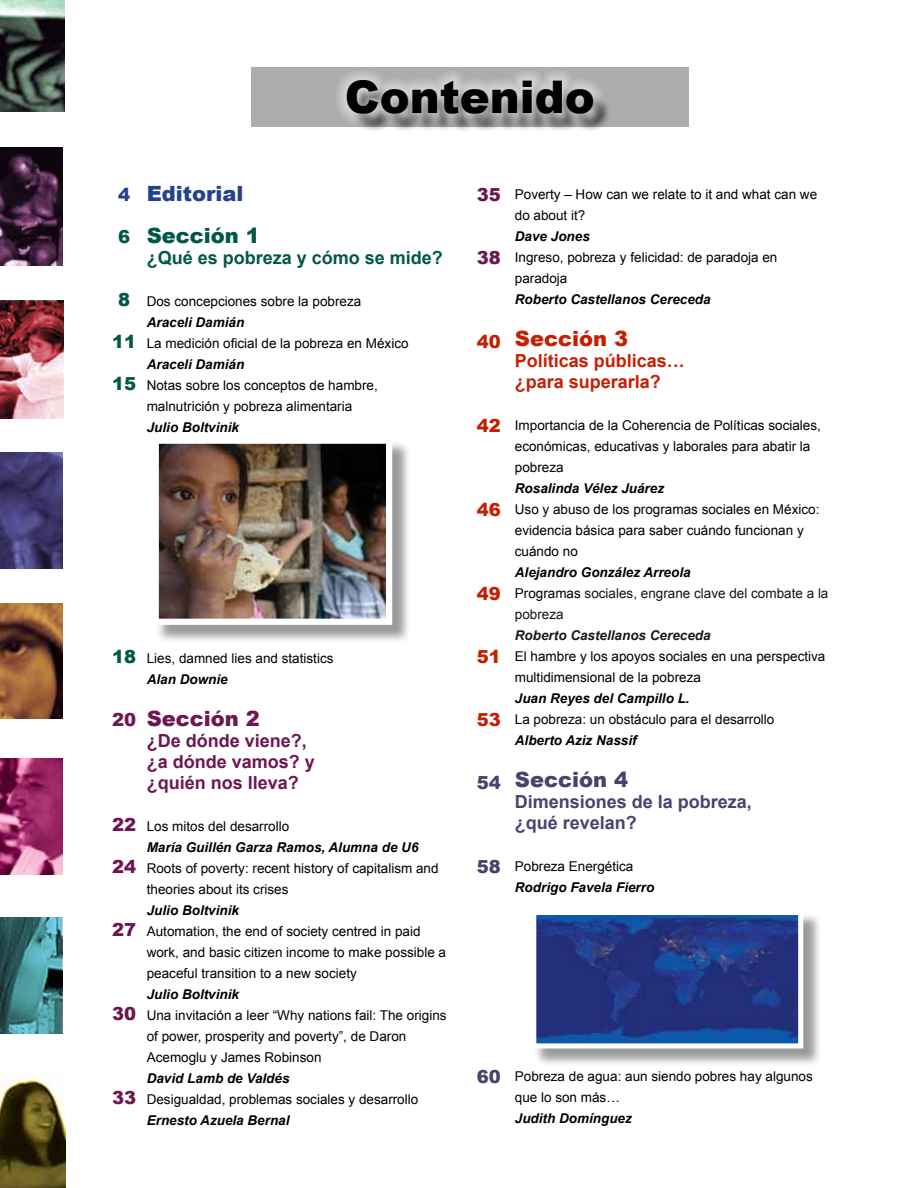
<style>
.page{position:relative;width:918px;height:1188px;background:#fff}
.page>*{position:absolute;margin:0;border:0;box-sizing:border-box;transform-origin:0 0}
.t1{font:900 45px "Arial";color:#000}
.t2{font:900 21px "Arial";color:#25408f}
.t3{font:900 21px "Arial";color:#005845}
.t4{font:900 21px "Arial";color:#6f1552}
.t5{font:900 21px "Arial";color:#c71e03}
.t6{font:900 21px "Arial";color:#48436e}
.t7{font:700 18px/21px "Arial";color:#6f1552}
.t8{font:700 18px/21px "Arial";color:#48436e}
.t9{font:700 18px/21px "Arial";color:#c71e03}
.t10{font:700 18px "Arial";color:#005845}
.t11{font:900 18px "Arial";color:#6f1552}
.t12{font:900 18px "Arial";color:#c71e03}
.t13{font:900 18px "Arial";color:#005845}
.t14{font:900 18px "Arial";color:#48436e}
.t15{font:900 18px "Arial";color:#25408f}
.t16{font:13.5px/21px "Arial";color:#000}
.t17{font:italic 700 13.5px "Arial";color:#000}
.t18{font:13.5px/21px "Arial";color:#141414}
.t19{font:italic 700 13.5px "Arial";color:#1a1a1a}
.s1{font-weight:700;font-style:italic;color:#000}
.s2{color:#000}
</style>
<div class="page">
<div style="left:251px;top:67px;width:438px;height:60px;background:#adadad"></div>
<div style="left:350px;top:83px;width:262px;height:49px;background:#000;opacity:.75"></div>
<svg style="left:334px;top:68px;width:272px;height:58px;background:#b2b2b2"></svg>
<div style="left:155px;top:440px;width:256px;height:203px;background:#000;opacity:.4"></div>
<img style="left:160px;top:445px;width:225px;height:173px">
<div style="left:153px;top:438px;width:239px;height:187px;border:6px solid #fff"></div>
<div style="left:533px;top:912px;width:289px;height:155px;background:#000;opacity:.4"></div>
<img style="left:537px;top:916px;width:260px;height:126px">
<div style="left:531px;top:910px;width:272px;height:138px;border:5px solid #fff"></div>
<svg style="left:0;top:301px;width:64px;height:117px;background:#ab6e75"></svg>
<img style="left:0;top:0;width:64px;height:112px">
<img style="left:0;top:147px;width:63px;height:118px">
<img style="left:0;top:604px;width:62px;height:114px">
<img style="left:0;top:453px;width:62px;height:115px">
<img style="left:0;top:758px;width:62px;height:117px">
<img style="left:0;top:1074px;width:65px;height:114px">
<svg style="left:0;top:918px;width:62px;height:116px;background:#3e7b80"></svg>
<h1 class="t1" style="left:345px;top:65px;width:252px">Contenido</h1>
<h3 class="t15" style="left:118px;top:182px;width:14px">4</h3>
<h3 class="t13" style="left:118px;top:224px;width:14px">6</h3>
<h3 class="t13" style="left:118px;top:287px;width:14px">8</h3>
<h3 class="t13" style="left:112px;top:329px;width:26px">11</h3>
<h3 class="t13" style="left:112px;top:371px;width:26px">15</h3>
<h2 class="t2" style="left:147px;top:178px;width:98px">Editorial</h2>
<h2 class="t3" style="left:147px;top:220px;width:115px">Sección 1</h2>
<h3 class="t10" style="left:147px;top:246px;width:298px">¿Qué es pobreza y cómo se mide?</h3>
<p class="t16" style="left:147px;top:291px;width:216px">Dos concepciones sobre la pobreza</p>
<p class="t17" style="left:147px;top:314px;width:99px">Araceli Damián</p>
<p class="t16" style="left:147px;top:333px;width:263px">La medición oficial de la pobreza en México</p>
<p class="t17" style="left:147px;top:356px;width:99px">Araceli Damián</p>
<p class="t16" style="left:147px;top:375px;width:233px">Notas sobre los conceptos de hambre, malnutrición y pobreza alimentaria</p>
<p class="t17" style="left:147px;top:419px;width:94px">Julio Boltvinik</p>
<h3 class="t13" style="left:112px;top:644px;width:26px">18</h3>
<h3 class="t11" style="left:112px;top:707px;width:26px">20</h3>
<h3 class="t11" style="left:112px;top:812px;width:26px">22</h3>
<h3 class="t11" style="left:112px;top:854px;width:26px">24</h3>
<h3 class="t11" style="left:112px;top:917px;width:26px">27</h3>
<h3 class="t11" style="left:112px;top:1001px;width:26px">30</h3>
<h3 class="t11" style="left:112px;top:1085px;width:26px">33</h3>
<p class="t16" style="left:147px;top:648px;width:188px">Lies, damned lies and statistics</p>
<p class="t17" style="left:147px;top:671px;width:83px">Alan Downie</p>
<h2 class="t4" style="left:147px;top:703px;width:115px">Sección 2</h2>
<h3 class="t7" style="left:147px;top:731px;width:170px">¿De dónde viene?, ¿a dónde vamos? y ¿quién nos lleva?</h3>
<p class="t16" style="left:147px;top:816px;width:144px">Los mitos del desarrollo</p>
<p class="t17" style="left:147px;top:839px;width:273px">María Guillén Garza Ramos, Alumna de U6</p>
<p class="t16" style="left:147px;top:858px;width:293px">Roots of poverty: recent history of capitalism and theories about its crises</p>
<p class="t17" style="left:147px;top:902px;width:94px">Julio Boltvinik</p>
<p class="t16" style="left:147px;top:921px;width:301px">Automation, the end of society centred in paid work, and basic citizen income to make possible a peaceful transition to a new society</p>
<p class="t17" style="left:147px;top:986px;width:94px">Julio Boltvinik</p>
<p class="t16" style="left:147px;top:1005px;width:301px">Una invitación a leer “Why nations fail: The origins of power, prosperity and poverty”, de Daron<br>Acemoglu y James Robinson</p>
<p class="t17" style="left:147px;top:1070px;width:144px">David Lamb de Valdés</p>
<p class="t16" style="left:147px;top:1089px;width:273px">Desigualdad, problemas sociales y desarrollo</p>
<p class="t17" style="left:147px;top:1112px;width:145px">Ernesto Azuela Bernal</p>
<h3 class="t11" style="left:477px;top:182px;width:26px">35</h3>
<h3 class="t11" style="left:477px;top:245px;width:26px">38</h3>
<h3 class="t12" style="left:477px;top:329px;width:26px">40</h3>
<h3 class="t12" style="left:477px;top:413px;width:26px">42</h3>
<h3 class="t12" style="left:477px;top:497px;width:26px">46</h3>
<h3 class="t12" style="left:477px;top:581px;width:26px">49</h3>
<h3 class="t12" style="left:477px;top:644px;width:26px">51</h3>
<h3 class="t12" style="left:477px;top:707px;width:26px">53</h3>
<h3 class="t14" style="left:477px;top:770px;width:26px">54</h3>
<h3 class="t14" style="left:477px;top:854px;width:26px">58</h3>
<p class="t16" style="left:515px;top:184px;width:304px">Poverty – How can we relate to it and what can we do about it?</p>
<p class="t17" style="left:515px;top:228px;width:77px">Dave Jones</p>
<p class="t16" style="left:515px;top:247px;width:264px">Ingreso, pobreza y felicidad: de paradoja en paradoja</p>
<p class="t17" style="left:515px;top:291px;width:197px">Roberto Castellanos Cereceda</p>
<h2 class="t5" style="left:515px;top:323px;width:115px">Sección 3</h2>
<h3 class="t9" style="left:515px;top:351px;width:172px">Políticas públicas… ¿para superarla?</h3>
<p class="t16" style="left:515px;top:415px;width:308px">Importancia de la Coherencia de Políticas sociales, económicas, educativas y laborales para abatir la pobreza</p>
<p class="t17" style="left:515px;top:480px;width:151px">Rosalinda Vélez Juárez</p>
<p class="t16" style="left:515px;top:499px;width:306px">Uso y abuso de los programas sociales en México: evidencia básica para saber cuándo funcionan y cuándo no</p>
<p class="t18" style="left:515px;top:562px;width:315px"><span class="s1">Alejandro González Arreola<br></span><span class="s2">Programas</span> sociales, engrane clave del combate a la pobreza</p>
<p class="t19" style="left:515px;top:627px;width:197px">Roberto Castellanos Cereceda</p>
<p class="t16" style="left:515px;top:646px;width:312px">El hambre y los apoyos sociales en una perspectiva multidimensional de la pobreza</p>
<p class="t17" style="left:515px;top:690px;width:176px">Juan Reyes del Campillo L.</p>
<p class="t16" style="left:515px;top:709px;width:261px">La pobreza: un obstáculo para el desarrollo</p>
<p class="t17" style="left:515px;top:732px;width:125px">Alberto Aziz Nassif</p>
<h2 class="t6" style="left:515px;top:764px;width:115px">Sección 4</h2>
<h3 class="t8" style="left:515px;top:792px;width:239px">Dimensiones de la pobreza, ¿qué revelan?</h3>
<p class="t16" style="left:515px;top:856px;width:120px">Pobreza Energética</p>
<p class="t17" style="left:515px;top:879px;width:141px">Rodrigo Favela Fierro</p>
<h3 class="t14" style="left:477px;top:1064px;width:26px">60</h3>
<p class="t16" style="left:515px;top:1066px;width:299px">Pobreza de agua: aun siendo pobres hay algunos que lo son más…</p>
<p class="t17" style="left:515px;top:1110px;width:119px">Judith Domínguez</p>
</div>
